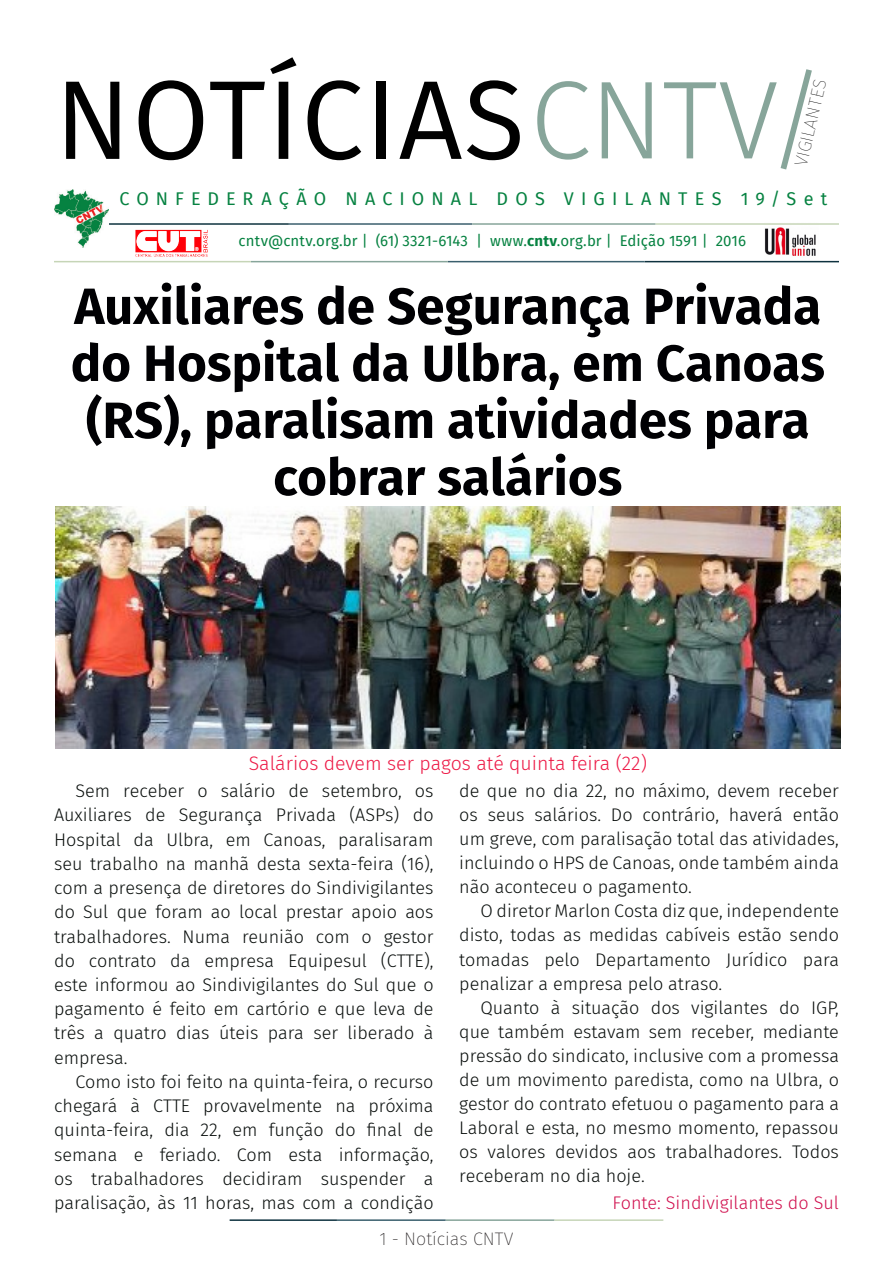
<style>
.page{position:relative;width:893px;height:1263px;background:#fff}
.page>*{position:absolute;margin:0;border:0;box-sizing:border-box;transform-origin:0 0}
.t1{font:112.2px "Fira Sans";letter-spacing:.01em;color:#000}
.t2{font:700 51px/57px "Fira Sans";color:#000003;text-align:center}
.t3{font:300 19.5px "Fira Sans";color:#ed1845}
.t4{font:300 18.15px/24.2px "Fira Sans";color:#080d0b;text-align:justify}
.t5{font:300 18.15px "Fira Sans";color:#d00e4d}
.t6{font:18px "Fira Sans";letter-spacing:.395em;color:#068241}
.t7{font:200 18px "Fira Sans";color:#231f20}
.t8{font:100 18px "Fira Sans";color:#000001}
.t9{font:15px "Fira Sans";letter-spacing:.005em;color:#068241}
.s1{font-weight:300;font-size:111px;color:#87a59a}
.s2{font-weight:700}
</style>
<div class="page">
<hr style="left:230px;top:1219px;width:107px;height:2px;background:#0e323f">
<hr style="left:337px;top:1219px;width:109px;height:2px;background:#3a5f6d">
<hr style="left:446px;top:1219px;width:109px;height:2px;background:#87a59a">
<hr style="left:555px;top:1219px;width:108px;height:2px;background:#c6d5b7">
<img style="left:135px;top:229px;width:73px;height:28px">
<img style="left:764px;top:227px;width:54px;height:34px">
<hr style="left:108px;top:223px;width:181px;height:2px;background:#0e323f">
<hr style="left:289px;top:223px;width:183px;height:2px;background:#3a5f6d">
<hr style="left:472px;top:223px;width:184px;height:2px;background:#87a59a">
<hr style="left:656px;top:223px;width:183px;height:2px;background:#c6d5b7">
<hr style="left:645px;top:261px;width:194px;height:1px;background:#0e323f">
<hr style="left:448px;top:261px;width:197px;height:1px;background:#3a5f6d">
<hr style="left:251px;top:261px;width:197px;height:1px;background:#87a59a">
<hr style="left:54px;top:261px;width:197px;height:1px;background:#c6d5b7">
<img style="left:54px;top:190px;width:54px;height:57px">
<img style="left:55px;top:506px;width:785px;height:242px">
<p class="t1" style="left:55px;top:36px;width:772px">NOTÍCIAS<span class="s1">CNTV/</span></p>
<p class="t8" style="left:788px;top:163px;width:90px;rotate:-77deg">VIGILANTES</p>
<p class="t6" style="left:120px;top:185px;width:709px">CONFEDERAÇÃO NACIONAL DOS VIGILANTES 19/Set</p>
<p class="t9" style="left:239px;top:230px;width:509px">cntv@cntv.org.br | (61) 3321-6143 | www.<span class="s2">cntv</span>.org.br | Edição 1591 | 2016</p>
<p class="t2" style="left:71px;top:274px;width:756px">Auxiliares de Segurança Privada do Hospital da Ulbra, em Canoas (RS), paralisam atividades para cobrar salários</p>
<p class="t3" style="left:249px;top:750px;width:400px">Salários devem ser pagos até quinta feira (22)</p>
<p class="t4" style="left:54px;top:779px;width:381px;text-indent:21px">Sem receber o salário de setembro, os Auxiliares de Segurança Privada (ASPs) do Hospital da Ulbra, em Canoas, paralisaram seu trabalho na manhã desta sexta-feira (16), com a presença de diretores do Sindivigilantes do Sul que foram ao local prestar apoio aos trabalhadores. Numa reunião com o gestor do contrato da empresa Equipesul (CTTE), este informou ao Sindivigilantes do Sul que o pagamento é feito em cartório e que leva de três a quatro dias úteis para ser liberado à empresa.</p>
<p class="t4" style="left:54px;top:1069px;width:381px;text-indent:21px">Como isto foi feito na quinta-feira, o recurso chegará à CTTE provavelmente na próxima quinta-feira, dia 22, em função do final de semana e feriado. Com esta informação, os trabalhadores decidiram suspender a paralisação, às 11 horas, mas com a condição</p>
<p class="t4" style="left:459px;top:779px;width:381px">de que no dia 22, no máximo, devem receber os seus salários. Do contrário, haverá então um greve, com paralisação total das atividades, incluindo o HPS de Canoas, onde também ainda não aconteceu o pagamento.</p>
<p class="t4" style="left:459px;top:899px;width:381px;text-indent:21px">O diretor Marlon Costa diz que, independente disto, todas as medidas cabíveis estão sendo tomadas pelo Departamento Jurídico para penalizar a empresa pelo atraso.</p>
<p class="t4" style="left:459px;top:995px;width:381px;text-indent:21px">Quanto à situação dos vigilantes do IGP, que também estavam sem receber, mediante pressão do sindicato, inclusive com a promessa de um movimento paredista, como na Ulbra, o gestor do contrato efetuou o pagamento para a Laboral e esta, no mesmo momento, repassou os valores devidos aos trabalhadores. Todos receberam no dia hoje.</p>
<p class="t5" style="left:612px;top:1190px;width:228px">Fonte: Sindivigilantes do Sul</p>
<p class="t7" style="left:380px;top:1226px;width:135px">1 - Notícias CNTV</p>
</div>
